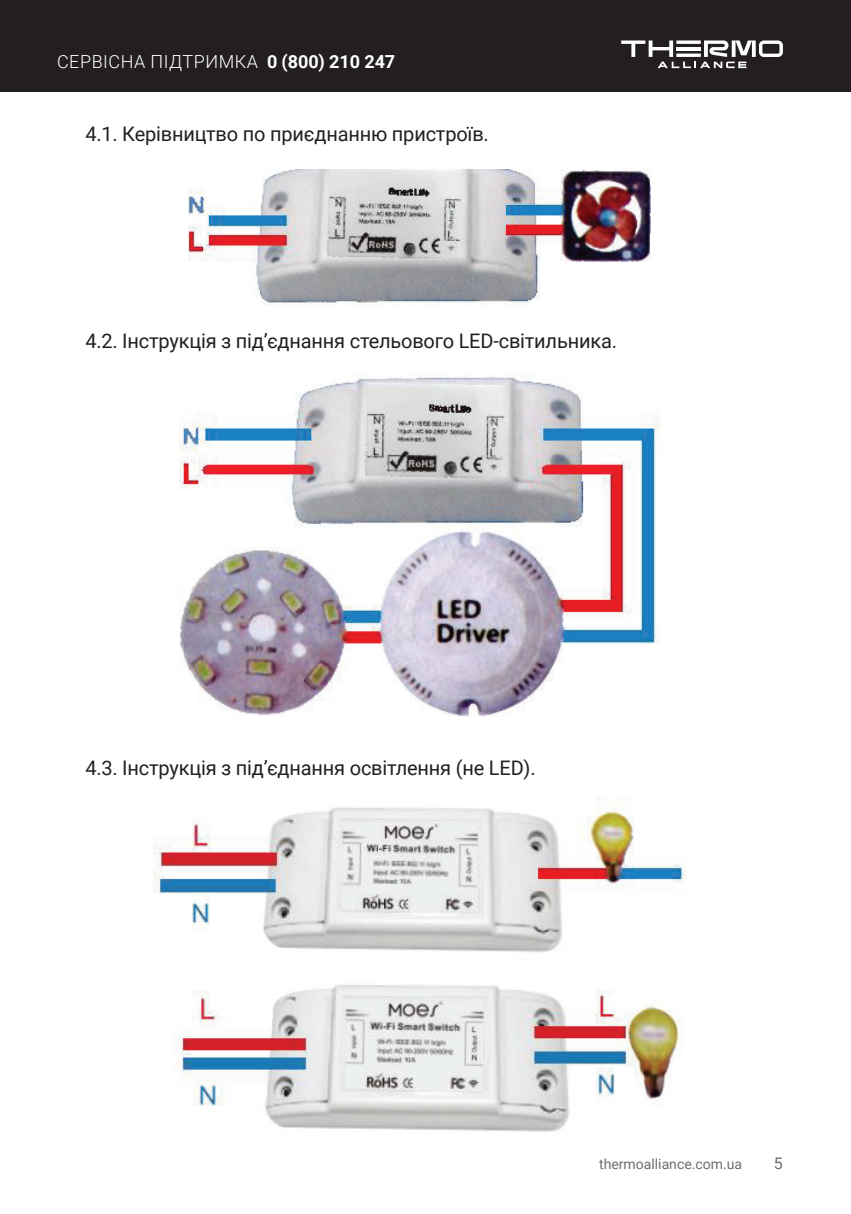
<style>
.page{position:relative;width:851px;height:1214px;background:#fff}
.page>*{position:absolute;margin:0;border:0;box-sizing:border-box;transform-origin:0 0}
.t1{font:20px "Roboto";letter-spacing:-.01em;color:#231f20}
.t2{font:300 18px "Roboto";letter-spacing:.03em;color:#fff}
.t3{font:16px "Roboto";color:#6c6d70}
.t4{font:14px "Roboto";color:#6c6d70}
.s1{font-weight:700}
</style>
<div class="page">
<div style="left:0;top:0;width:850px;height:91px;background:#231f20"></div>
<svg style="left:621px;top:40px;width:161px;height:28px"></svg>
<img style="left:189px;top:169px;width:461px;height:137px">
<img style="left:180px;top:376px;width:480px;height:340px">
<img style="left:154px;top:797px;width:531px;height:335px">
<p class="t2" style="left:57px;top:49px;width:339px">СЕРВІСНА ПІДТРИМКА <span class="s1">0 (800) 210 247</span></p>
<p class="t1" style="left:85px;top:119px;width:405px">4.1. Керівництво по приєднанню пристроїв.</p>
<p class="t1" style="left:85px;top:327px;width:533px">4.2. Інструкція з під’єднання стельового LED-світильника.</p>
<p class="t1" style="left:85px;top:754px;width:451px">4.3. Інструкція з під’єднання освітлення (не LED).</p>
<p class="t4" style="left:599px;top:1154px;width:144px">thermoalliance.com.ua</p>
<p class="t3" style="left:773px;top:1152px;width:10px">5</p>
</div>
